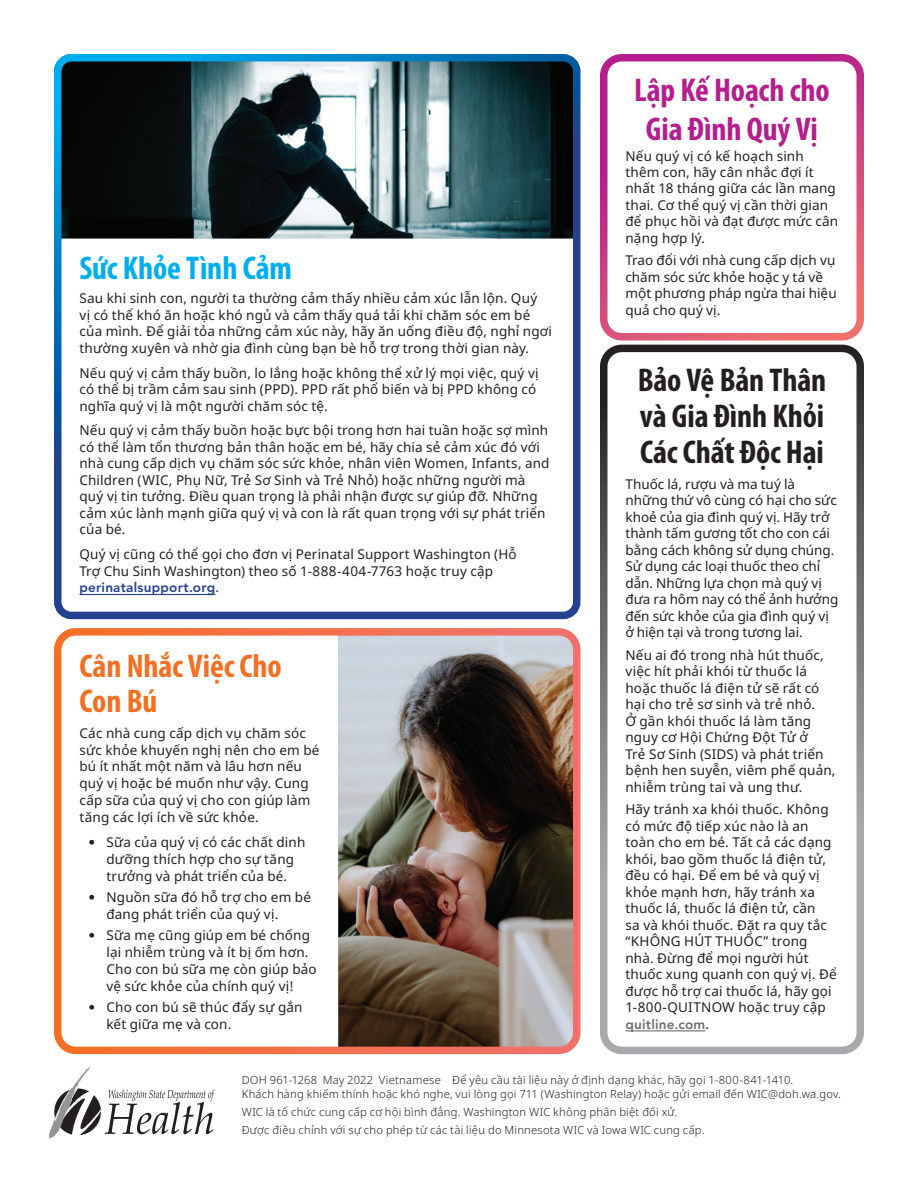
<style>
.page{position:relative;width:918px;height:1188px;background:#fff}
.page>*{position:absolute;margin:0;border:0;box-sizing:border-box;transform-origin:0 0}
.t1{font:700 condensed 33px/36px "Myriad Pro";letter-spacing:-.005em;color:#231f20;text-align:justify}
.t2{font:700 condensed 33px/39px "Myriad Pro";color:#b41e8d;text-align:center}
.t3{font:700 condensed 33px/34.8px "Myriad Pro";letter-spacing:-.005em;color:#f37023}
.t4{font:700 condensed 33px "Myriad Pro";letter-spacing:-.005em;color:#00aeef}
.t5{font:13.5px/16.5px "Noto Sans";letter-spacing:.01em;color:#231f20}
.t6{font:800 13.5px "Avenir LT Std";letter-spacing:.015em;color:#253f8e}
.t7{font:800 13.5px "Avenir LT Std";letter-spacing:.015em;color:#6c6d70}
.t8{font:300 11.25px/13.5px "Noto Sans";letter-spacing:.02em;color:#231f20}
.s1{font-family:"Noto Sans";font-weight:400;color:#231f20}
.s2{font-family:"Avenir LT Std";font-weight:300}
</style>
<div class="page">
<img style="left:338px;top:637px;width:233px;height:408px">
<img style="left:63px;top:63px;width:508px;height:175px">
<div style="left:54px;top:628px;width:526px;height:426px;border:8px solid #fff;border-radius:18px"></div>
<hr style="left:626px;top:1030px;width:79px;height:1px;background:#6c6d70">
<div style="left:600px;top:345px;width:264px;height:709px;border:8px solid #fff;border-radius:18px"></div>
<div style="left:600px;top:54px;width:264px;height:286px;border:8px solid #fff;border-radius:18px"></div>
<svg style="left:49px;top:1066px;width:166px;height:73px"></svg>
<hr style="left:80px;top:594px;width:135px;height:1px;background:#253f8e">
<div style="left:54px;top:54px;width:526px;height:565px;border:8px solid #fff;border-radius:14px"></div>
<h1 class="t4" style="left:80px;top:247px;width:214px">Sức Khỏe Tình Cảm</h1>
<p class="t5" style="left:80px;top:291px;width:474px">Sau khi sinh con, người ta thường cảm thấy nhiều cảm xúc lẫn lộn. Quý<br>vị có thể khó ăn hoặc khó ngủ và cảm thấy quá tải khi chăm sóc em bé của mình. Để giải tỏa những cảm xúc này, hãy ăn uống điều độ, nghỉ ngơi thường xuyên và nhờ gia đình cùng bạn bè hỗ trợ trong thời gian này.</p>
<p class="t5" style="left:80px;top:365px;width:461px">Nếu quý vị cảm thấy buồn, lo lắng hoặc không thể xử lý mọi việc, quý vị có thể bị trầm cảm sau sinh (PPD). PPD rất phổ biến và bị PPD không có nghĩa quý vị là một người chăm sóc tệ.</p>
<p class="t5" style="left:80px;top:423px;width:472px">Nếu quý vị cảm thấy buồn hoặc bực bội trong hơn hai tuần hoặc sợ mình có thể làm tổn thương bản thân hoặc em bé, hãy chia sẻ cảm xúc đó với nhà cung cấp dịch vụ chăm sóc sức khỏe, nhân viên Women, Infants, and Children (WIC, Phụ Nữ, Trẻ Sơ Sinh và Trẻ Nhỏ) hoặc những người mà quý vị tin tưởng. Điều quan trọng là phải nhận được sự giúp đỡ. Những cảm xúc lành mạnh giữa quý vị và con là rất quan trọng với sự phát triển của bé.</p>
<p class="t5" style="left:80px;top:546px;width:439px">Quý vị cũng có thể gọi cho đơn vị Perinatal Support Washington (Hỗ<br>Trợ Chu Sinh Washington) theo số 1-888-404-7763 hoặc truy cập</p>
<p class="t6" style="left:80px;top:580px;width:141px">perinatalsupport.org<span class="s1">.</span></p>
<h1 class="t3" style="left:80px;top:648px;width:204px">Cân Nhắc Việc Cho<br>Con Bú</h1>
<p class="t5" style="left:80px;top:725px;width:241px">Các nhà cung cấp dịch vụ chăm sóc sức khỏe khuyến nghị nên cho em bé bú ít nhất một năm và lâu hơn nếu quý vị hoặc bé muốn như vậy. Cung cấp sữa của quý vị cho con giúp làm tăng các lợi ích về sức khỏe.</p>
<p class="t5" style="left:89px;top:834px;width:218px;text-align:center"><span class="s2">•</span> Sữa của quý vị có các chất dinh dưỡng thích hợp cho sự tăng trưởng và phát triển của bé.</p>
<p class="t5" style="left:106px;top:889px;width:206px;text-indent:-18px"><span class="s2">•</span> Nguồn sữa đó hỗ trợ cho em bé đang phát triển của quý vị.</p>
<p class="t5" style="left:106px;top:927px;width:212px;text-indent:-18px"><span class="s2">•</span> Sữa mẹ cũng giúp em bé chống lại nhiễm trùng và ít bị ốm hơn.<br>Cho con bú sữa mẹ còn giúp bảo vệ sức khỏe của chính quý vị!</p>
<p class="t5" style="left:106px;top:999px;width:198px;text-indent:-18px"><span class="s2">•</span> Cho con bú sẽ thúc đẩy sự gắn kết giữa mẹ và con.</p>
<h1 class="t2" style="left:634px;top:69px;width:197px">Lập Kế Hoạch cho<br>Gia Đình Quý Vị</h1>
<p class="t5" style="left:626px;top:148px;width:214px">Nếu quý vị có kế hoạch sinh thêm con, hãy cân nhắc đợi ít nhất 18 tháng giữa các lần mang thai. Cơ thể quý vị cần thời gian để phục hồi và đạt được mức cân nặng hợp lý.</p>
<p class="t5" style="left:626px;top:253px;width:213px">Trao đổi với nhà cung cấp dịch vụ chăm sóc sức khỏe hoặc y tá về một phương pháp ngừa thai hiệu quả cho quý vị.</p>
<h1 class="t1" style="left:638px;top:361px;width:190px">Bảo Vệ Bản Thân và Gia Đình Khỏi Các Chất Độc Hại</h1>
<p class="t5" style="left:626px;top:476px;width:214px">Thuốc lá, rượu và ma tuý là những thứ vô cùng có hại cho sức khoẻ của gia đình quý vị. Hãy trở thành tấm gương tốt cho con cái bằng cách không sử dụng chúng.<br>Sử dụng các loại thuốc theo chỉ dẫn. Những lựa chọn mà quý vị đưa ra hôm nay có thể ảnh hưởng đến sức khỏe của gia đình quý vị ở hiện tại và trong tương lai.</p>
<p class="t5" style="left:626px;top:647px;width:212px">Nếu ai đó trong nhà hút thuốc, việc hít phải khói từ thuốc lá hoặc thuốc lá điện tử sẽ rất có hại cho trẻ sơ sinh và trẻ nhỏ.<br>Ở gần khói thuốc lá làm tăng nguy cơ Hội Chứng Đột Tử ở<br>Trẻ Sơ Sinh (SIDS) và phát triển bệnh hen suyễn, viêm phế quản, nhiễm trùng tai và ung thư.</p>
<p class="t5" style="left:626px;top:801px;width:213px">Hãy tránh xa khói thuốc. Không có mức độ tiếp xúc nào là an toàn cho em bé. Tất cả các dạng khói, bao gồm thuốc lá điện tử, đều có hại. Để em bé và quý vị khỏe mạnh hơn, hãy tránh xa thuốc lá, thuốc lá điện tử, cần<br>sa và khói thuốc. Đặt ra quy tắc “KHÔNG HÚT THUỐC” trong nhà. Đừng để mọi người hút thuốc xung quanh con quý vị. Để được hỗ trợ cai thuốc lá, hãy gọi<br>1-800-QUITNOW hoặc truy cập</p>
<p class="t7" style="left:626px;top:1016px;width:85px">quitline.com<span class="s1">.</span></p>
<p class="t8" style="left:242px;top:1074px;width:601px">DOH 961-1268 May 2022 Vietnamese Để yêu cầu tài liệu này ở định dạng khác, hãy gọi 1-800-841-1410.<br>Khách hàng khiếm thính hoặc khó nghe, vui lòng gọi 711 (Washington Relay) hoặc gửi email đến WIC@doh.wa.gov.</p>
<p class="t8" style="left:242px;top:1103px;width:464px;line-height:18px">WIC là tổ chức cung cấp cơ hội bình đẳng. Washington WIC không phân biệt đối xử.<br>Được điều chỉnh với sự cho phép từ các tài liệu do Minnesota WIC và Iowa WIC cung cấp.</p>
</div>
